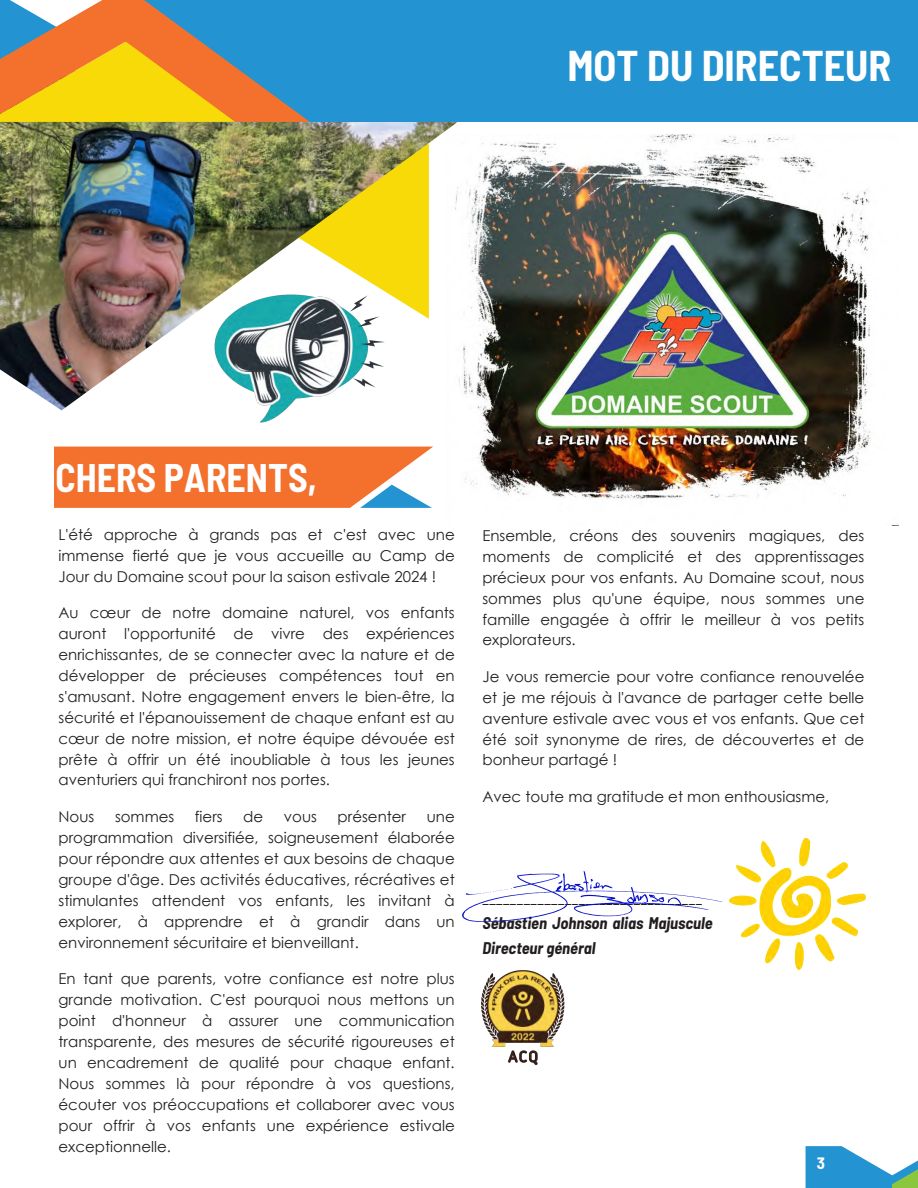
<style>
.page{position:relative;width:918px;height:1188px;background:#fff}
.page>*{position:absolute;margin:0;border:0;box-sizing:border-box;transform-origin:0 0}
.description{font:700 semi-condensed 42px "Barlow";color:#fff}
.t1{font:700 semi-condensed 39px "Barlow";color:#fff}
.t2{font:italic 700 semi-condensed 16.5px/24.3px "Barlow";color:#221e1f}
.t3{font:italic semi-condensed 16.5px "Barlow";color:#221e1f}
.t4{font:700 semi-condensed 16.5px "Barlow";color:#fff}
.t5{font:15px/21px "Century Gothic";color:#231f20;text-align:justify}
.t6{font:15px/20.9px "Century Gothic";color:#221e1f;text-align:justify}
</style>
<div class="page">
<img style="left:0;top:122px;width:457px;height:288px">
<svg style="left:54px;top:447px;width:379px;height:61px"></svg>
<div style="left:126px;top:0;width:792px;height:122px;background:#2493d1"></div>
<img style="left:0;top:0;width:429px;height:319px">
<img style="left:463px;top:870px;width:259px;height:53px">
<img style="left:447px;top:135px;width:452px;height:391px">
<img style="left:729px;top:839px;width:136px;height:130px">
<svg style="left:806px;top:1146px;width:112px;height:42px"></svg>
<img style="left:482px;top:970px;width:83px;height:94px">
<img style="left:215px;top:295px;width:169px;height:128px">
<p class="description" style="left:567px;top:40px;width:326px">MOT DU DIRECTEUR</p>
<p class="t1" style="left:56px;top:453px;width:263px">CHERS PARENTS,</p>
<p class="t5" style="left:59px;top:524px;width:398px">L'été approche à grands pas et c'est avec une immense fierté que je vous accueille au Camp de Jour du Domaine scout pour la saison estivale 2024 !</p>
<p class="t5" style="left:59px;top:602px;width:398px">Au cœur de notre domaine naturel, vos enfants auront l'opportunité de vivre des expériences enrichissantes, de se connecter avec la nature et de développer de précieuses compétences tout en s'amusant. Notre engagement envers le bien-être, la sécurité et l'épanouissement de chaque enfant est au cœur de notre mission, et notre équipe dévouée est prête à offrir un été inoubliable à tous les jeunes aventuriers qui franchiront nos portes.</p>
<p class="t5" style="left:59px;top:806px;width:37px">Nous</p>
<p class="t5" style="left:115px;top:806px;width:61px">sommes</p>
<p class="t5" style="left:195px;top:806px;width:29px">fiers</p>
<p class="t5" style="left:243px;top:806px;width:22px">de</p>
<p class="t5" style="left:284px;top:806px;width:35px">vous</p>
<p class="t5" style="left:338px;top:806px;width:70px">présenter</p>
<p class="t5" style="left:59px;top:806px;width:398px;text-indent:368px">une programmation diversifiée, soigneusement élaborée pour répondre aux attentes et aux besoins de chaque groupe d'âge. Des activités éducatives, récréatives et stimulantes attendent vos enfants, les invitant à explorer, à apprendre et à grandir dans un environnement sécuritaire et bienveillant.</p>
<p class="t5" style="left:59px;top:968px;width:398px">En tant que parents, votre confiance est notre plus grande motivation. C'est pourquoi nous mettons un point d'honneur à assurer une communication transparente, des mesures de sécurité rigoureuses et un encadrement de qualité pour chaque enfant.<br>Nous sommes là pour répondre à vos questions, écouter vos préoccupations et collaborer avec vous pour offrir à vos enfants une expérience estivale exceptionnelle.</p>
<p class="t6" style="left:482px;top:525px;width:383px">Ensemble, créons des souvenirs magiques, des moments de complicité et des apprentissages précieux pour vos enfants. Au Domaine scout, nous sommes plus qu'une équipe, nous sommes une famille engagée à offrir le meilleur à vos petits explorateurs.</p>
<p class="t6" style="left:482px;top:666px;width:383px">Je vous remercie pour votre confiance renouvelée et je me réjouis à l'avance de partager cette belle aventure estivale avec vous et vos enfants. Que cet été soit synonyme de rires, de découvertes et de bonheur partagé !</p>
<p class="t6" style="left:482px;top:786px;width:348px">Avec toute ma gratitude et mon enthousiasme,</p>
<p class="t3" style="left:482px;top:889px;width:222px">________________________________</p>
<p class="t2" style="left:482px;top:911px;width:232px">Sébastien Johnson alias Majuscule<br>Directeur général</p>
<p class="t4" style="left:817px;top:1153px;width:10px">3</p>
</div>
